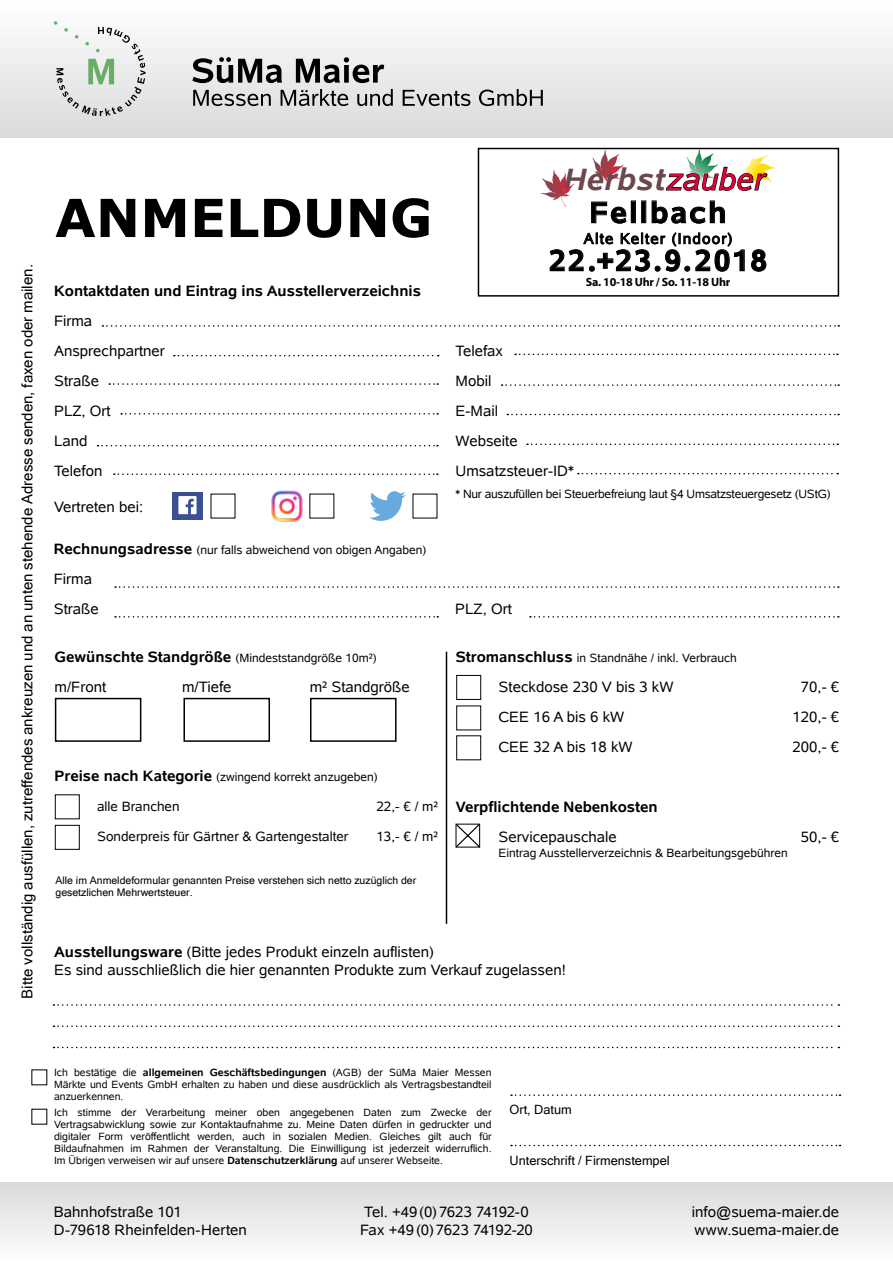
<style>
.page{position:relative;width:893px;height:1263px;background:#fff}
.page>*{position:absolute;margin:0;border:0;box-sizing:border-box;transform-origin:0 0}
.t1{font:700 52.5px "MS Reference Sans Serif";color:#000}
.t2{font:italic 700 30.9px "Albany";letter-spacing:.02em;color:#6c484e}
.t3{font:700 30px "Albany";letter-spacing:.075em;color:#000}
.t4{font:15px/30px "Albany";color:#000}
.t5{font:15px "Microsoft Sans Serif";color:#000}
.t6{font:700 15px "Albany";color:#000}
.t7{font:15px/18px "Albany";letter-spacing:-.02em;color:#000}
.t8{font:15px "Albany";letter-spacing:.085em;color:#000}
.t9{font:13.5px "Albany";color:#000}
.t10{font:12.75px "Microsoft Sans Serif";color:#000}
.t11{font:12px "Albany";color:#000}
.t12{font:12px "Albany";letter-spacing:-.02em;color:#000}
.t13{font:700 12px "Myriad Pro";letter-spacing:-.02em;color:#000}
.t14{font:10.5px/12px "Albany";color:#000;text-align:justify}
.t15{font:10.5px/12px "Microsoft Sans Serif";color:#000}
.s1{font-weight:700;font-size:15px}
.s2{font-weight:400;color:#e40039}
.s3{font-weight:700}
</style>
<div class="page">
<div style="left:0;top:1182px;width:892px;height:81px;background:linear-gradient(to bottom,#d9dada,#fefefe)"></div>
<div style="left:0;top:0;width:893px;height:137px;background:linear-gradient(to bottom,#fff,#dadada)"></div>
<svg style="left:193px;top:89px;width:350px;height:17px;background:#a5a5a5"></svg>
<svg style="left:192px;top:57px;width:192px;height:26px;background:#8a8a8a"></svg>
<svg style="left:54px;top:21px;width:92px;height:95px"></svg>
<div style="left:55px;top:698px;width:86px;height:44px;border:2px solid #000"></div>
<div style="left:183px;top:698px;width:87px;height:44px;border:2px solid #000"></div>
<div style="left:310px;top:698px;width:87px;height:44px;border:2px solid #000"></div>
<hr style="left:446px;top:652px;width:1px;height:272px;background:#000">
<div style="left:478px;top:148px;width:361px;height:149px;border:2px solid #000"></div>
<svg style="left:102px;top:325px;width:737px;height:2px"></svg>
<svg style="left:174px;top:355px;width:265px;height:1px"></svg>
<svg style="left:502px;top:384px;width:337px;height:2px"></svg>
<svg style="left:515px;top:354px;width:323px;height:1px"></svg>
<svg style="left:507px;top:414px;width:332px;height:1px"></svg>
<svg style="left:527px;top:443px;width:311px;height:2px"></svg>
<svg style="left:578px;top:473px;width:260px;height:1px"></svg>
<svg style="left:109px;top:383px;width:329px;height:2px"></svg>
<svg style="left:121px;top:413px;width:317px;height:2px"></svg>
<svg style="left:97px;top:445px;width:341px;height:1px"></svg>
<svg style="left:114px;top:473px;width:324px;height:2px"></svg>
<svg style="left:115px;top:586px;width:724px;height:2px"></svg>
<svg style="left:115px;top:616px;width:323px;height:2px"></svg>
<svg style="left:530px;top:616px;width:309px;height:2px"></svg>
<img style="left:271px;top:490px;width:32px;height:32px">
<div style="left:171px;top:491px;width:32px;height:30px;background:#3b5093"></div>
<svg style="left:178px;top:496px;width:19px;height:18px"></svg>
<svg style="left:369px;top:491px;width:37px;height:30px"></svg>
<div style="left:456px;top:675px;width:25px;height:25px;border:1px solid #000"></div>
<div style="left:456px;top:705px;width:25px;height:25px;border:1px solid #000"></div>
<div style="left:456px;top:735px;width:25px;height:25px;border:1px solid #000"></div>
<svg style="left:457px;top:826px;width:21px;height:20px"></svg>
<div style="left:455px;top:824px;width:25px;height:24px;border:1px solid #000"></div>
<div style="left:55px;top:794px;width:25px;height:25px;border:1px solid #000"></div>
<div style="left:55px;top:825px;width:25px;height:25px;border:1px solid #000"></div>
<svg style="left:511px;top:1094px;width:329px;height:2px"></svg>
<svg style="left:511px;top:1145px;width:329px;height:1px"></svg>
<svg style="left:53px;top:1004px;width:786px;height:2px"></svg>
<svg style="left:53px;top:1047px;width:786px;height:1px"></svg>
<svg style="left:53px;top:1025px;width:786px;height:2px"></svg>
<svg style="left:591px;top:201px;width:36px;height:23px"></svg>
<div style="left:631px;top:201px;width:5px;height:22px;border:1px solid #000"></div>
<svg style="left:651px;top:200px;width:74px;height:24px"></svg>
<svg style="left:549px;top:232px;width:196px;height:40px"></svg>
<svg style="left:751px;top:249px;width:16px;height:23px"></svg>
<svg style="left:592px;top:153px;width:31px;height:33px"></svg>
<svg style="left:665px;top:149px;width:111px;height:42px"></svg>
<svg style="left:540px;top:169px;width:34px;height:38px"></svg>
<h3 class="t5" style="left:17px;top:999px;width:736px;rotate:-90deg">Bitte vollständig ausfüllen, zutreffendes ankreuzen und an unten stehende Adresse senden, faxen oder mailen.</h3>
<h1 class="t1" style="left:55px;top:184px;width:379px">ANMELDUNG</h1>
<h3 class="t6" style="left:54px;top:280px;width:369px">Kontaktdaten und Eintrag ins Ausstellerverzeichnis</h3>
<h3 class="t4" style="left:54px;top:305px;width:112px">Firma<br>Ansprechpartner<br>Straße<br>PLZ, Ort<br>Land<br>Telefon</h3>
<h3 class="t4" style="left:54px;top:491px;width:91px">Vertreten bei:</h3>
<p class="t11" style="left:54px;top:542px;width:374px"><span class="s1">Rechnungsadresse</span> (nur falls abweichend von obigen Angaben)</p>
<h3 class="t4" style="left:54px;top:564px;width:47px">Firma<br>Straße</h3>
<p class="t11" style="left:55px;top:649px;width:324px"><span class="s1">Gewünschte Standgröße</span> (Mindeststandgröße 10m²)</p>
<h3 class="t4" style="left:55px;top:671px;width:53px">m/Front</h3>
<h3 class="t4" style="left:182px;top:671px;width:51px">m/Tiefe</h3>
<h3 class="t4" style="left:310px;top:671px;width:102px">m² Standgröße</h3>
<p class="t11" style="left:55px;top:769px;width:325px"><span class="s1">Preise nach Kategorie</span> (zwingend korrekt anzugeben)</p>
<p class="t9" style="left:97px;top:797px;width:84px">alle Branchen</p>
<p class="t9" style="left:376px;top:797px;width:63px">22,- € / m²</p>
<p class="t9" style="left:97px;top:827px;width:253px">Sonderpreis für Gärtner &amp; Gartengestalter</p>
<p class="t9" style="left:376px;top:827px;width:63px">13,- € / m²</p>
<p class="t15" style="left:56px;top:874px;width:362px">Alle im Anmeldeformular genannten Preise verstehen sich netto zuzüglich der gesetzlichen Mehrwertsteuer.</p>
<h2 class="t2" style="left:564px;top:158px;width:203px">Herbst<span class="s2">zauber</span></h2>
<h3 class="t3" style="left:590px;top:191px;width:138px">Fellbach</h3>
<h3 class="t8" style="left:584px;top:228px;width:150px">Alte Kelter (Indoor)</h3>
<h3 class="t3" style="left:549px;top:239px;width:220px">22.+23.9.2018</h3>
<p class="t13" style="left:586px;top:274px;width:146px">Sa. 10-18 Uhr / So. 11-18 Uhr</p>
<h3 class="t4" style="left:455px;top:335px;width:120px">Telefax<br>Mobil<br>E-Mail<br>Webseite<br>Umsatzsteuer-ID*</h3>
<p class="t12" style="left:455px;top:486px;width:377px">* Nur auszufüllen bei Steuerbefreiung laut §4 Umsatzsteuergesetz (UStG)</p>
<h3 class="t4" style="left:455px;top:594px;width:58px">PLZ, Ort</h3>
<p class="t11" style="left:456px;top:649px;width:282px"><span class="s1">Stromanschluss</span> in Standnähe / inkl. Verbrauch</p>
<h3 class="t4" style="left:498px;top:671px;width:177px">Steckdose 230 V bis 3 kW</h3>
<h3 class="t4" style="left:801px;top:671px;width:40px">70,- €</h3>
<h3 class="t4" style="left:498px;top:701px;width:127px">CEE 16 A bis 6 kW</h3>
<h3 class="t4" style="left:793px;top:701px;width:48px">120,- €</h3>
<h3 class="t4" style="left:498px;top:731px;width:136px">CEE 32 A bis 18 kW</h3>
<h3 class="t4" style="left:793px;top:731px;width:48px">200,- €</h3>
<h3 class="t6" style="left:456px;top:796px;width:203px">Verpflichtende Nebenkosten</h3>
<h3 class="t4" style="left:498px;top:821px;width:120px">Servicepauschale</h3>
<h3 class="t4" style="left:801px;top:821px;width:40px">50,- €</h3>
<p class="t11" style="left:498px;top:844px;width:291px">Eintrag Ausstellerverzeichnis &amp; Bearbeitungsgebühren</p>
<h3 class="t4" style="left:54px;top:943px;width:513px;line-height:18px"><span class="s3">Ausstellungsware</span> (Bitte jedes Produkt einzeln auflisten)<br>Es sind ausschließlich die hier genannten Produkte zum Verkauf zugelassen!</h3>
<p class="t14" style="left:54px;top:1066px;width:439px">Ich bestätige die <span class="s3">allgemeinen Geschäftsbedingungen</span> (AGB) der SüMa Maier Messen Märkte und Events GmbH erhalten zu haben und diese ausdrücklich als Vertragsbestandteil anzuerkennen.</p>
<p class="t14" style="left:54px;top:1106px;width:439px">Ich stimme der Verarbeitung meiner oben angegebenen Daten zum Zwecke der Vertragsabwicklung sowie zur Kontaktaufnahme zu. Meine Daten dürfen in gedruckter und digitaler Form veröffentlicht werden, auch in sozialen Medien. Gleiches gilt auch für Bildaufnahmen im Rahmen der Veranstaltung. Die Einwilligung ist jederzeit widerruflich.<br>Im Übrigen verweisen wir auf unsere <span class="s3">Datenschutzerklärung</span> auf unserer Webseite.</p>
<p class="t10" style="left:510px;top:1101px;width:64px">Ort, Datum</p>
<p class="t10" style="left:510px;top:1152px;width:162px">Unterschrift / Firmenstempel</p>
<h3 class="t4" style="left:54px;top:1203px;width:195px;line-height:18px">Bahnhofstraße 101<br>D-79618 Rheinfelden-Herten</h3>
<h3 class="t7" style="left:360px;top:1203px;width:174px">Tel. +49(0)7623 74192-0<br>Fax +49(0)7623 74192-20</h3>
<h3 class="t4" style="left:692px;top:1203px;width:149px;line-height:18px">info@suema-maier.de www.suema-maier.de</h3>
</div>
